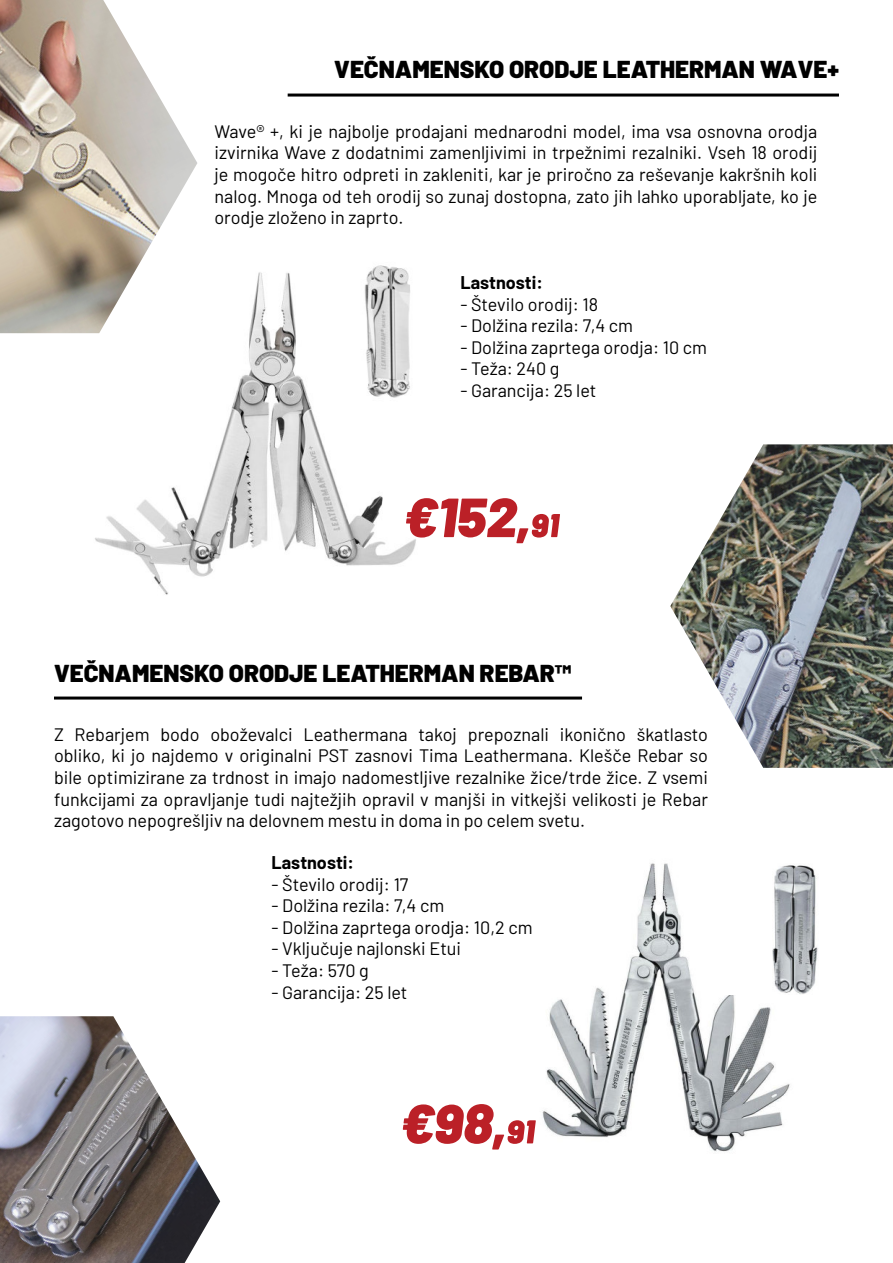
<style>
.page{position:relative;width:893px;height:1263px;background:#fff}
.page>*{position:absolute;margin:0;border:0;box-sizing:border-box;transform-origin:0 0}
.t1{font:italic 900 55.05px "Barlow";color:#bb2027}
.t2{font:900 24.45px "Barlow";color:#000}
.t3{font:18px/21.6px "Barlow";color:#000;text-align:justify}
.t4{font:700 18px "Barlow";color:#000}
</style>
<div class="page">
<hr style="left:54px;top:696px;width:528px;height:3px;background:#000">
<hr style="left:288px;top:94px;width:551px;height:3px;background:#000">
<img style="left:0;top:1016px;width:220px;height:247px">
<img style="left:670px;top:444px;width:223px;height:324px">
<img style="left:83px;top:272px;width:333px;height:323px">
<img style="left:542px;top:863px;width:248px;height:289px">
<img style="left:333px;top:265px;width:83px;height:152px">
<img style="left:710px;top:863px;width:108px;height:131px">
<img style="left:0;top:0;width:197px;height:333px">
<p class="t2" style="left:334px;top:51px;width:506px">VEČNAMENSKO ORODJE LEATHERMAN WAVE+</p>
<p class="t3" style="left:214px;top:119px;width:604px">Wave® +, ki je najbolje prodajani mednarodni model, ima vsa osnovna orodja izvirnika Wave z dodatnimi zamenljivimi in trpežnimi rezalniki. Vseh 18 orodij je mogoče hitro odpreti in zakleniti, kar je priročno za reševanje kakršnih koli nalog. Mnoga od teh orodij so zunaj dostopna, zato jih lahko uporabljate, ko je orodje zloženo in zaprto.</p>
<p class="t4" style="left:460px;top:269px;width:84px">Lastnosti:</p>
<p class="t3" style="left:460px;top:292px;width:139px">- Število orodij: 18</p>
<p class="t3" style="left:460px;top:313px;width:174px">- Dolžina rezila: 7,4 cm</p>
<p class="t3" style="left:460px;top:335px;width:248px">- Dolžina zaprtega orodja: 10 cm</p>
<p class="t3" style="left:460px;top:357px;width:101px">- Teža: 240 g</p>
<p class="t3" style="left:460px;top:378px;width:138px">- Garancija: 25 let</p>
<p class="t1" style="left:404px;top:476px;width:157px">€152,91</p>
<p class="t2" style="left:54px;top:655px;width:519px">VEČNAMENSKO ORODJE LEATHERMAN REBAR™</p>
<p class="t3" style="left:54px;top:722px;width:656px">Z Rebarjem bodo oboževalci Leathermana takoj prepoznali ikonično škatlasto obliko, ki jo najdemo v originalni PST zasnovi Tima Leathermana. Klešče Rebar so bile optimizirane za trdnost in imajo nadomestljive rezalnike žice/trde žice. Z vsemi funkcijami za opravljanje tudi najtežjih opravil v manjši in vitkejši velikosti je Rebar zagotovo nepogrešljiv na delovnem mestu in doma in po celem svetu.</p>
<p class="t4" style="left:272px;top:849px;width:84px">Lastnosti:</p>
<p class="t3" style="left:272px;top:872px;width:138px">- Število orodij: 17</p>
<p class="t3" style="left:272px;top:893px;width:174px">- Dolžina rezila: 7,4 cm</p>
<p class="t3" style="left:272px;top:915px;width:263px">- Dolžina zaprtega orodja: 10,2 cm</p>
<p class="t3" style="left:272px;top:937px;width:191px">- Vključuje najlonski Etui</p>
<p class="t3" style="left:272px;top:958px;width:99px">- Teža: 570 g</p>
<p class="t3" style="left:272px;top:980px;width:138px">- Garancija: 25 let</p>
<p class="t1" style="left:400px;top:1082px;width:136px">€98,91</p>
</div>
